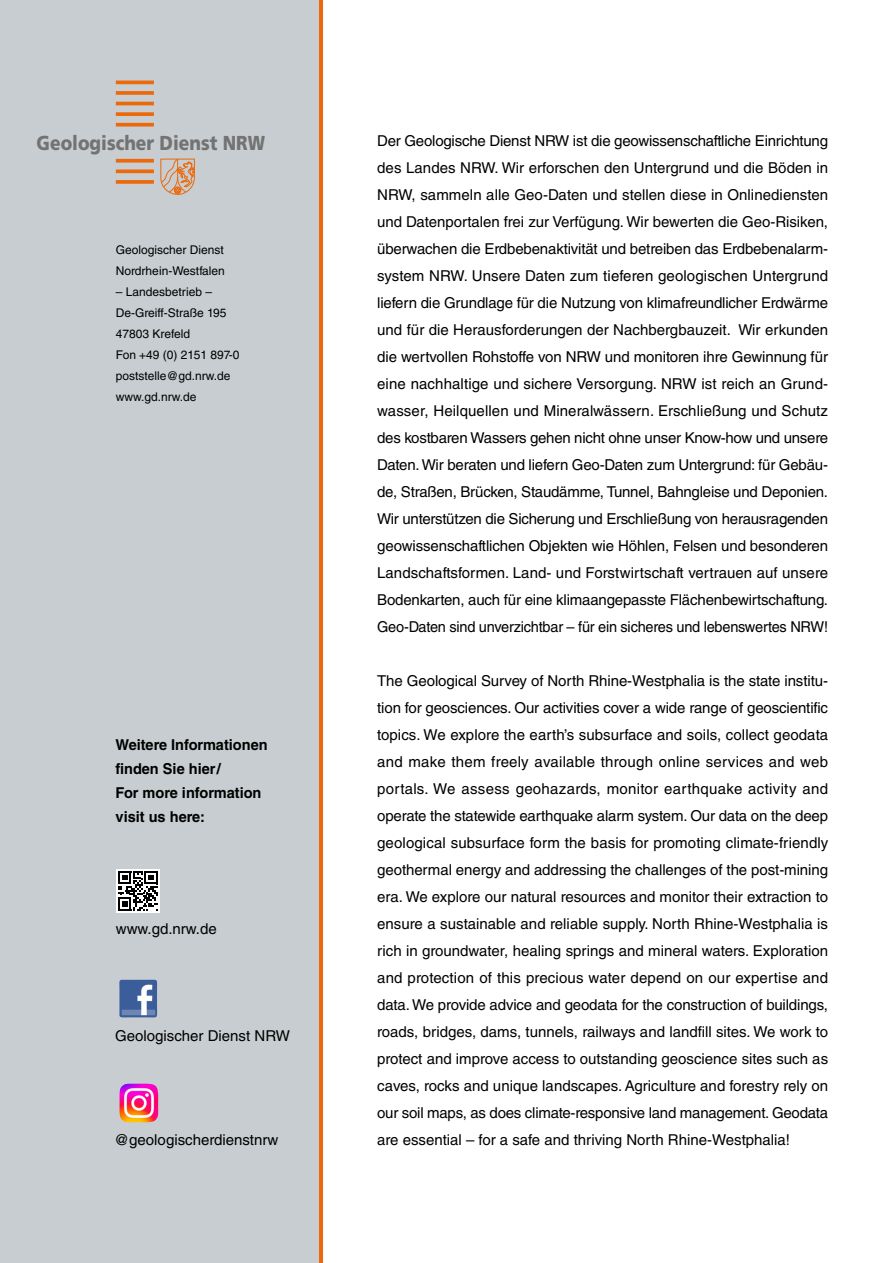
<style>
.page{position:relative;width:893px;height:1263px;background:#fff}
.page>*{position:absolute;margin:0;border:0;box-sizing:border-box;transform-origin:0 0}
.t1{font:900 20.1px "Frutiger LT Std";color:#737373;scale:.86 1}
.t2{font:15px/27px "Helvetica LT Std";color:#000;text-align:justify}
.t3{font:700 15px/24px "Helvetica LT Std";color:#000}
.t4{font:12px/21px "Helvetica LT Std";color:#000}
</style>
<div class="page">
<div style="left:0;top:0;width:319px;height:1263px;background:#c7cdd0"></div>
<img style="left:119px;top:980px;width:38px;height:37px">
<img style="left:119px;top:1084px;width:39px;height:38px">
<hr style="left:319px;top:0;width:3px;height:1263px;background:#eb690b">
<svg style="left:116px;top:91px;width:38px;height:4px"></svg>
<hr style="left:116px;top:102px;width:38px;height:3px;background:#eb690b">
<svg style="left:116px;top:112px;width:38px;height:4px"></svg>
<svg style="left:116px;top:123px;width:38px;height:4px"></svg>
<hr style="left:116px;top:81px;width:38px;height:3px;background:#eb690b">
<svg style="left:116px;top:159px;width:38px;height:4px"></svg>
<svg style="left:160px;top:158px;width:35px;height:37px"></svg>
<svg style="left:116px;top:180px;width:38px;height:4px"></svg>
<svg style="left:116px;top:169px;width:38px;height:4px"></svg>
<svg style="left:116px;top:869px;width:43px;height:43px"></svg>
<svg style="left:118px;top:871px;width:40px;height:39px;background:#747474"></svg>
<h1 class="t1" style="left:37px;top:134px;width:267px">Geologischer Dienst NRW</h1>
<p class="t4" style="left:116px;top:240px;width:111px">Geologischer Dienst<br>Nordrhein-Westfalen</p>
<p class="t4" style="left:116px;top:282px;width:125px">– Landesbetrieb –<br>De-Greiff-Straße 195<br>47803 Krefeld<br>Fon +49 (0) 2151 897-0 poststelle@gd.nrw.de www.gd.nrw.de</p>
<p class="t3" style="left:116px;top:734px;width:154px">Weitere Informationen finden Sie hier/<br>For more information visit us here:</p>
<h3 class="t2" style="left:116px;top:916px;width:102px">www.gd.nrw.de</h3>
<p class="t2" style="left:115px;top:1024px;width:176px">Geologischer Dienst NRW</p>
<h3 class="t2" style="left:114px;top:1127px;width:166px">@geologischerdienstnrw</h3>
<p class="t2" style="left:377px;top:128px;width:452px">Der Geologische Dienst NRW ist die geowissenschaftliche Einrichtung des Landes NRW. Wir erforschen den Untergrund und die Böden in NRW, sammeln alle Geo-Daten und stellen diese in Onlinediensten und Datenportalen frei zur Verfügung. Wir bewerten die Geo-Risiken, überwachen die Erdbebenaktivität und betreiben das Erdbebenalarm&shy;system NRW. Unsere Daten zum tieferen geologischen Untergrund liefern die Grundlage für die Nutzung von klimafreundlicher Erdwärme und für die Herausforderungen der Nachbergbauzeit. Wir erkunden die wertvollen Rohstoffe von NRW und monitoren ihre Gewinnung für eine nachhaltige und sichere Versorgung. NRW ist reich an Grund&shy;wasser, Heilquellen und Mineralwässern. Erschließung und Schutz des kostbaren Wassers gehen nicht ohne unser Know-how und unsere Daten. Wir beraten und liefern Geo-Daten zum Untergrund: für Gebäu&shy;de, Straßen, Brücken, Staudämme, Tunnel, Bahngleise und Deponien.<br>Wir unterstützen die Sicherung und Erschließung von herausragenden geowissenschaftlichen Objekten wie Höhlen, Felsen und besonderen Landschaftsformen. Land- und Forstwirtschaft vertrauen auf unsere Bodenkarten, auch für eine klimaangepasste Flächenbewirtschaftung.<br>Geo-Daten sind unverzichtbar – für ein sicheres und lebenswertes NRW!</p>
<h3 class="t2" style="left:377px;top:668px;width:452px">The Geological Survey of North Rhine-Westphalia is the state institu&shy;tion for geosciences. Our activities cover a wide range of geoscientific topics. We explore the earth’s subsurface and soils, collect geodata and make them freely available through online services and web portals. We assess geohazards, monitor earthquake activity and operate the statewide earthquake alarm system. Our data on the deep geological subsurface form the basis for promoting climate-friendly geothermal energy and addressing the challenges of the post-mining era. We explore our natural resources and monitor their extraction to ensure a sustainable and reliable supply. North Rhine-Westphalia is rich in groundwater, healing springs and mineral waters. Exploration and protection of this precious water depend on our expertise and data. We provide advice and geodata for the construction of buildings, roads, bridges, dams, tunnels, railways and landfill sites. We work to protect and improve access to outstanding geoscience sites such as caves, rocks and unique landscapes. Agriculture and forestry rely on our soil maps, as does climate-responsive land management. Geodata are essential – for a safe and thriving North Rhine-Westphalia!</h3>
</div>
